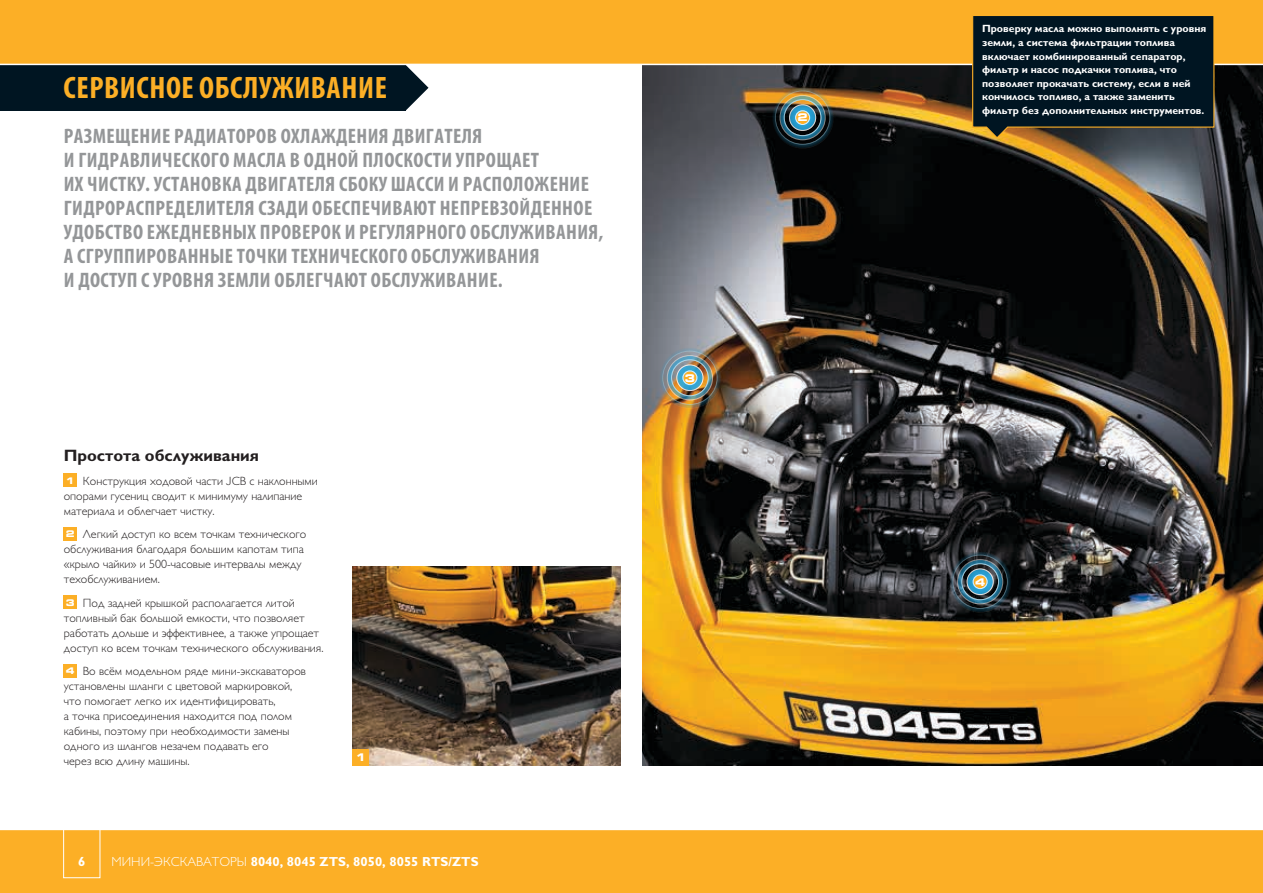
<style>
.page{position:relative;width:1263px;height:893px;background:#fff}
.page>*{position:absolute;margin:0;border:0;box-sizing:border-box;transform-origin:0 0}
.t1{font:700 condensed 31.2px "Myriad Pro";letter-spacing:.02em;color:#fcaf26}
.t2{font:700 condensed 21px/24px "Myriad Pro";letter-spacing:.02em;color:#949698}
.t3{font:700 16.5px "Gill Sans Cyr";color:#231f20}
.t4{font:700 13.2px "Gill Sans Cyr";color:#fff}
.t5{font:300 12px/15px "Gill Sans Cyr";color:#231f20}
.t6{font:700 10.5px/13.5px "Gill Sans Cyr";color:#fff}
.t7{font:700 expanded 10.5px "Square 721 BT";color:#fff}
.s1{font-family:"Square 721 BT";font-weight:700;font-stretch:expanded;font-size:9.15px;color:#fff}
.s2{font-family:"JCB Light";font-weight:400}
.s3{font-weight:300}
</style>
<div class="page">
<img style="left:353px;top:567px;width:268px;height:198px">
<img style="left:642px;top:65px;width:621px;height:700px">
<svg style="left:406px;top:65px;width:22px;height:45px"></svg>
<div style="left:0;top:54px;width:406px;height:57px;background:#001522"></div>
<div style="left:0;top:829px;width:1263px;height:64px;background:#fcaf26"></div>
<hr style="left:0;top:829px;width:1263px;height:1px;background:#fff">
<div style="left:0;top:0;width:1263px;height:64px;background:#fcaf26"></div>
<hr style="left:0;top:64px;width:1263px;height:1px;background:#fff">
<div style="left:64px;top:474px;width:13px;height:13px;background:#fcaf26"></div>
<div style="left:64px;top:527px;width:13px;height:13px;background:#fcaf26"></div>
<div style="left:64px;top:596px;width:13px;height:13px;background:#fcaf26"></div>
<div style="left:64px;top:664px;width:13px;height:13px;background:#fcaf26"></div>
<div style="left:63px;top:819px;width:37px;height:59px;border:1px solid #fff"></div>
<div style="left:353px;top:749px;width:16px;height:16px;background:#fcaf26"></div>
<svg style="left:971px;top:16px;width:244px;height:123px;background:#0d1d24"></svg>
<img style="left:770px;top:86px;width:65px;height:63px">
<img style="left:658px;top:346px;width:64px;height:63px">
<svg style="left:948px;top:550px;width:64px;height:63px;background:#394d55"></svg>
<h1 class="t1" style="left:64px;top:68px;width:325px">СЕРВИСНОЕ ОБСЛУЖИВАНИЕ</h1>
<p class="t2" style="left:64px;top:124px;width:541px">РАЗМЕЩЕНИЕ РАДИАТОРОВ ОХЛАЖДЕНИЯ ДВИГАТЕЛЯ<br>И ГИДРАВЛИЧЕСКОГО МАСЛА В ОДНОЙ ПЛОСКОСТИ УПРОЩАЕТ<br>ИХ ЧИСТКУ. УСТАНОВКА ДВИГАТЕЛЯ СБОКУ ШАССИ И РАСПОЛОЖЕНИЕ ГИДРОРАСПРЕДЕЛИТЕЛЯ СЗАДИ ОБЕСПЕЧИВАЮТ НЕПРЕВЗОЙДЕННОЕ УДОБСТВО ЕЖЕДНЕВНЫХ ПРОВЕРОК И РЕГУЛЯРНОГО ОБСЛУЖИВАНИЯ, А СГРУППИРОВАННЫЕ ТОЧКИ ТЕХНИЧЕСКОГО ОБСЛУЖИВАНИЯ<br>И ДОСТУП С УРОВНЯ ЗЕМЛИ ОБЛЕГЧАЮТ ОБСЛУЖИВАНИЕ.</p>
<h3 class="t3" style="left:64px;top:446px;width:197px">Простота обслуживания</h3>
<p class="t5" style="left:64px;top:473px;width:256px"><span class="s1">1</span> Конструкция ходовой части <span class="s2">J</span>CB с наклонными опорами гусениц сводит к минимуму налипание материала и облегчает чистку.</p>
<p class="t5" style="left:64px;top:527px;width:244px"><span class="s1">2</span> Легкий доступ ко всем точкам технического обслуживания благодаря большим капотам типа «крыло чайки» и 500-часовые интервалы между техобслуживанием.</p>
<p class="t5" style="left:64px;top:595px;width:261px"><span class="s1">3</span> Под задней крышкой располагается литой топливный бак большой емкости, что позволяет работать дольше и эффективнее, а также упрощает доступ ко всем точкам технического обслуживания.</p>
<p class="t5" style="left:64px;top:664px;width:244px"><span class="s1">4</span> Во всём модельном ряде мини-экскаваторов установлены шланги с цветовой маркировкой, что помогает легко их идентифицировать,<br>а точка присоединения находится под полом кабины, поэтому при необходимости замены одного из шлангов незачем подавать его<br>через всю длину машины.</p>
<p class="t7" style="left:356px;top:751px;width:12px">1</p>
<p class="t4" style="left:78px;top:854px;width:9px">6</p>
<p class="t4" style="left:112px;top:854px;width:368px"><span class="s3">МИНИ-ЭКСКАВАТОРЫ</span> 8040, 8045 ZTS, 8050, 8055 RTS/ZTS</p>
<p class="t7" style="left:685px;top:371px;width:12px">3</p>
<p class="t7" style="left:797px;top:111px;width:12px">2</p>
<p class="t6" style="left:982px;top:22px;width:226px">Проверку масла можно выполнять с уровня земли, а система фильтрации топлива включает комбинированный сепаратор, фильтр и насос подкачки топлива, что позволяет прокачать систему, если в ней кончилось топливо, а также заменить фильтр без дополнительных инструментов.</p>
<p class="t7" style="left:975px;top:575px;width:12px">4</p>
</div>
